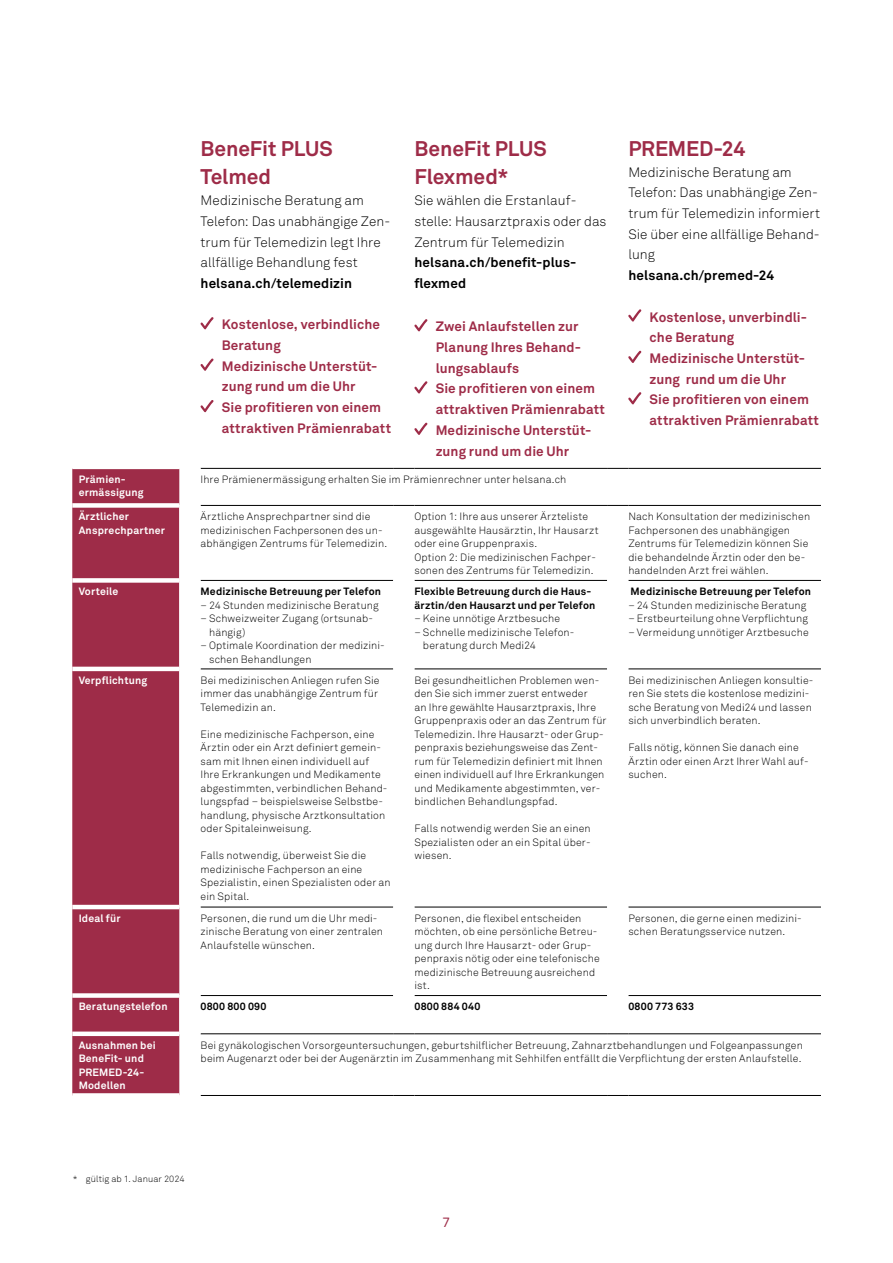
<style>
.page{position:relative;width:893px;height:1263px;background:#fff}
.page>*{position:absolute;margin:0;border:0;box-sizing:border-box;transform-origin:0 0}
.t1{font:700 21px/28.5px "Akkurat Helsana";letter-spacing:-.005em;color:#9e2c48}
.t2{font:700 13.5px/20.7px "Akkurat Helsana";letter-spacing:.01em;color:#9e2c48}
.t3{font:300 13.5px/20.7px "Akkurat Helsana";color:#000}
.t4{font:700 13.5px/20.7px "Akkurat Helsana";letter-spacing:.01em;color:#000}
.t5{font:13.5px "Akkurat Helsana";color:#9e2c48}
.t6{font:300 10.5px/13.5px "Akkurat Helsana";letter-spacing:.015em;color:#000}
.t7{font:700 10.5px/13.5px "Akkurat Helsana";letter-spacing:.02em;color:#000}
.t8{font:700 10.5px/13.5px "Akkurat Helsana";letter-spacing:.02em;color:#fff}
.t9{font:300 9px "Akkurat Helsana";letter-spacing:.015em;color:#000}
</style>
<div class="page">
<svg style="left:179px;top:319px;width:449px;height:776px"></svg>
<div style="left:72px;top:469px;width:107px;height:624px;background:#9e2c48"></div>
<svg style="left:393px;top:506px;width:235px;height:401px"></svg>
<hr style="left:201px;top:580px;width:192px;height:1px;background:#000">
<hr style="left:201px;top:669px;width:192px;height:1px;background:#000">
<hr style="left:201px;top:907px;width:192px;height:1px;background:#000">
<hr style="left:201px;top:1095px;width:192px;height:1px;background:#000">
<svg style="left:393px;top:1095px;width:21px;height:1px"></svg>
<hr style="left:414px;top:1095px;width:193px;height:1px;background:#000">
<svg style="left:607px;top:1095px;width:21px;height:1px"></svg>
<hr style="left:628px;top:1095px;width:193px;height:1px;background:#000">
<hr style="left:414px;top:580px;width:193px;height:1px;background:#000">
<hr style="left:628px;top:580px;width:193px;height:1px;background:#000">
<hr style="left:414px;top:669px;width:193px;height:1px;background:#000">
<hr style="left:628px;top:669px;width:193px;height:1px;background:#000">
<hr style="left:414px;top:907px;width:193px;height:1px;background:#000">
<hr style="left:628px;top:907px;width:193px;height:1px;background:#000">
<hr style="left:628px;top:995px;width:193px;height:1px;background:#000">
<hr style="left:201px;top:468px;width:192px;height:1px;background:#000">
<svg style="left:393px;top:468px;width:21px;height:1px"></svg>
<hr style="left:414px;top:468px;width:193px;height:1px;background:#000">
<svg style="left:607px;top:468px;width:21px;height:1px"></svg>
<hr style="left:628px;top:468px;width:193px;height:1px;background:#000">
<hr style="left:201px;top:505px;width:192px;height:1px;background:#000">
<svg style="left:393px;top:505px;width:21px;height:1px"></svg>
<hr style="left:414px;top:505px;width:193px;height:1px;background:#000">
<svg style="left:607px;top:505px;width:21px;height:1px"></svg>
<hr style="left:628px;top:505px;width:193px;height:1px;background:#000">
<hr style="left:628px;top:1033px;width:193px;height:1px;background:#000">
<svg style="left:179px;top:468px;width:22px;height:1px"></svg>
<svg style="left:179px;top:505px;width:22px;height:401px"></svg>
<svg style="left:393px;top:580px;width:21px;height:1px"></svg>
<svg style="left:607px;top:580px;width:21px;height:1px"></svg>
<hr style="left:179px;top:668px;width:22px;height:2px;background:#fff">
<hr style="left:393px;top:668px;width:21px;height:2px;background:#fff">
<hr style="left:607px;top:668px;width:21px;height:2px;background:#fff">
<hr style="left:179px;top:906px;width:22px;height:2px;background:#fff">
<hr style="left:393px;top:906px;width:21px;height:2px;background:#fff">
<hr style="left:607px;top:906px;width:21px;height:2px;background:#fff">
<svg style="left:179px;top:995px;width:449px;height:39px"></svg>
<div style="left:72px;top:503px;width:107px;height:5px;background:#fff"></div>
<div style="left:72px;top:578px;width:107px;height:5px;background:#fff"></div>
<hr style="left:72px;top:667px;width:107px;height:4px;background:#fff">
<hr style="left:72px;top:905px;width:107px;height:4px;background:#fff">
<div style="left:72px;top:993px;width:107px;height:5px;background:#fff"></div>
<div style="left:72px;top:1031px;width:107px;height:5px;background:#fff"></div>
<svg style="left:200px;top:317px;width:14px;height:12px"></svg>
<svg style="left:200px;top:358px;width:14px;height:13px"></svg>
<svg style="left:200px;top:400px;width:14px;height:12px"></svg>
<svg style="left:414px;top:319px;width:13px;height:12px"></svg>
<svg style="left:414px;top:381px;width:13px;height:12px"></svg>
<svg style="left:414px;top:423px;width:13px;height:12px"></svg>
<svg style="left:628px;top:309px;width:13px;height:13px"></svg>
<svg style="left:628px;top:351px;width:13px;height:12px"></svg>
<svg style="left:628px;top:392px;width:13px;height:12px"></svg>
<h1 class="t1" style="left:201px;top:134px;width:134px">BeneFit PLUS<br>Telmed</h1>
<p class="t3" style="left:201px;top:190px;width:191px">Medizinische Beratung am<br>Telefon: Das unabhängige Zen&shy;trum für Telemedizin legt Ihre allfällige Behandlung fest</p>
<p class="t4" style="left:201px;top:273px;width:153px">helsana.ch/telemedizin</p>
<p class="t2" style="left:222px;top:314px;width:171px">Kostenlose, verbindliche<br>Beratung<br>Medizinische Unterstüt&shy;zung rund um die Uhr<br>Sie profitieren von einem attraktiven Prämienrabatt</p>
<h1 class="t1" style="left:414px;top:134px;width:134px">BeneFit PLUS<br>Flexmed*</h1>
<p class="t3" style="left:414px;top:190px;width:194px">Sie wählen die Erstanlauf&shy;stelle: Hausarztpraxis oder das<br>Zentrum für Telemedizin</p>
<p class="t4" style="left:414px;top:252px;width:163px">helsana.ch/benefit-plus&shy;flexmed</p>
<p class="t2" style="left:436px;top:316px;width:171px">Zwei Anlaufstellen zur<br>Planung Ihres Behand&shy;lungsablaufs<br>Sie profitieren von einem attraktiven Prämienrabatt<br>Medizinische Unterstüt&shy;zung rund um die Uhr</p>
<h1 class="t1" style="left:628px;top:134px;width:119px">PREMED-24</h1>
<p class="t3" style="left:628px;top:161px;width:193px">Medizinische Beratung am<br>Telefon: Das unabhängige Zen&shy;trum für Telemedizin informiert<br>Sie über eine allfällige Behand&shy;lung</p>
<p class="t4" style="left:628px;top:265px;width:147px">helsana.ch/premed-24</p>
<p class="t2" style="left:650px;top:306px;width:171px">Kostenlose, unverbindli&shy;che Beratung<br>Medizinische Unterstüt&shy;zung rund um die Uhr<br>Sie profitieren von einem attraktiven Prämienrabatt</p>
<p class="t8" style="left:79px;top:472px;width:67px">Prämien&shy;ermässigung</p>
<p class="t6" style="left:201px;top:473px;width:367px">Ihre Prämienermässigung erhalten Sie im Prämienrechner unter helsana.ch</p>
<p class="t8" style="left:79px;top:509px;width:88px">Ärztlicher<br>Ansprechpartner</p>
<p class="t6" style="left:201px;top:510px;width:188px">Ärztliche Ansprechpartner sind die medizinischen Fachpersonen des un&shy;abhängigen Zentrums für Telemedizin.</p>
<p class="t6" style="left:414px;top:510px;width:186px">Option 1: Ihre aus unserer Ärzteliste ausgewählte Hausärztin, Ihr Hausarzt oder eine Gruppenpraxis.<br>Option 2: Die medizinischen Fachper&shy;sonen des Zentrums für Telemedizin.</p>
<p class="t6" style="left:628px;top:510px;width:183px">Nach Konsultation der medizinischen Fachpersonen des unabhängigen Zentrums für Telemedizin können Sie die behandelnde Ärztin oder den be&shy;handelnden Arzt frei wählen.</p>
<p class="t8" style="left:79px;top:584px;width:41px">Vorteile</p>
<p class="t7" style="left:201px;top:584px;width:182px">Medizinische Betreuung per Telefon</p>
<p class="t6" style="left:201px;top:598px;width:180px">– 24 Stunden medizinische Beratung</p>
<p class="t6" style="left:209px;top:612px;width:165px;text-indent:-9px">– Schweizweiter Zugang (ortsunab&shy;hängig)</p>
<p class="t6" style="left:209px;top:639px;width:177px;text-indent:-9px">– Optimale Koordination der medizini&shy;schen Behandlungen</p>
<p class="t7" style="left:631px;top:584px;width:182px">Medizinische Betreuung per Telefon</p>
<p class="t6" style="left:628px;top:598px;width:180px">– 24 Stunden medizinische Beratung</p>
<p class="t6" style="left:628px;top:612px;width:181px">– Erstbeurteilung ohne Verpflichtung</p>
<p class="t6" style="left:628px;top:625px;width:182px">– Vermeidung unnötiger Arztbesuche</p>
<p class="t7" style="left:414px;top:584px;width:183px">Flexible Betreuung durch die Haus&shy;ärztin/den Hausarzt und per Telefon</p>
<p class="t6" style="left:414px;top:612px;width:147px">– Keine unnötige Arztbesuche</p>
<p class="t6" style="left:423px;top:625px;width:153px;text-indent:-9px">– Schnelle medizinische Telefon&shy;beratung durch Medi24</p>
<p class="t8" style="left:79px;top:673px;width:70px">Verpflichtung</p>
<p class="t6" style="left:201px;top:673px;width:181px">Bei medizinischen Anliegen rufen Sie immer das unabhängige Zentrum für<br>Telemedizin an.</p>
<p class="t6" style="left:201px;top:727px;width:188px">Eine medizinische Fachperson, eine Ärztin oder ein Arzt definiert gemein&shy;sam mit Ihnen einen individuell auf Ihre Erkrankungen und Medikamente abgestimmten, verbindlichen Behand&shy;lungspfad – beispielsweise Selbstbe&shy;handlung, physische Arztkonsultation oder Spitaleinweisung.</p>
<p class="t6" style="left:201px;top:849px;width:192px">Falls notwendig, überweist Sie die medizinische Fachperson an eine<br>Spezialistin, einen Spezialisten oder an ein Spital.</p>
<p class="t6" style="left:414px;top:673px;width:194px">Bei gesundheitlichen Problemen wen&shy;den Sie sich immer zuerst entweder<br>an Ihre gewählte Hausarztpraxis, Ihre Gruppenpraxis oder an das Zentrum für Telemedizin. Ihre Hausarzt- oder Grup&shy;penpraxis beziehungsweise das Zent&shy;rum für Telemedizin definiert mit Ihnen einen individuell auf Ihre Erkrankungen und Medikamente abgestimmten, ver&shy;bindlichen Behandlungspfad.</p>
<p class="t6" style="left:414px;top:822px;width:178px;text-align:justify">Falls notwendig werden Sie an einen Spezialisten oder an ein Spital über&shy;wiesen.</p>
<p class="t6" style="left:628px;top:673px;width:187px">Bei medizinischen Anliegen konsultie&shy;ren Sie stets die kostenlose medizini&shy;sche Beratung von Medi24 und lassen sich unverbindlich beraten.</p>
<p class="t6" style="left:628px;top:741px;width:182px">Falls nötig, können Sie danach eine<br>Ärztin oder einen Arzt Ihrer Wahl auf&shy;suchen.</p>
<p class="t8" style="left:79px;top:911px;width:43px">Ideal für</p>
<p class="t6" style="left:201px;top:911px;width:184px">Personen, die rund um die Uhr medi&shy;zinische Beratung von einer zentralen<br>Anlaufstelle wünschen.</p>
<p class="t6" style="left:414px;top:911px;width:187px">Personen, die flexibel entscheiden möchten, ob eine persönliche Betreu&shy;ung durch Ihre Hausarzt- oder Grup&shy;penpraxis nötig oder eine telefonische medizinische Betreuung ausreichend ist.</p>
<p class="t6" style="left:628px;top:911px;width:175px">Personen, die gerne einen medizini&shy;schen Beratungsservice nutzen.</p>
<p class="t8" style="left:79px;top:1000px;width:90px">Beratungstelefon</p>
<p class="t7" style="left:201px;top:1000px;width:67px">0800 800 090</p>
<p class="t7" style="left:414px;top:1000px;width:68px">0800 884 040</p>
<p class="t7" style="left:628px;top:1000px;width:67px">0800 773 633</p>
<p class="t8" style="left:79px;top:1038px;width:79px">Ausnahmen bei<br>BeneFit- und<br>PREMED-24-<br>Modellen</p>
<p class="t6" style="left:201px;top:1038px;width:604px">Bei gynäkologischen Vorsorgeuntersuchungen, geburtshilflicher Betreuung, Zahnarztbehandlungen und Folgeanpassungen beim Augenarzt oder bei der Augenärztin im Zusammenhang mit Sehhilfen entfällt die Verpflichtung der ersten Anlaufstelle.</p>
<p class="t9" style="left:73px;top:1174px;width:113px">* gültig ab 1. Januar 2024</p>
<p class="t5" style="left:443px;top:1214px;width:9px">7</p>
</div>
